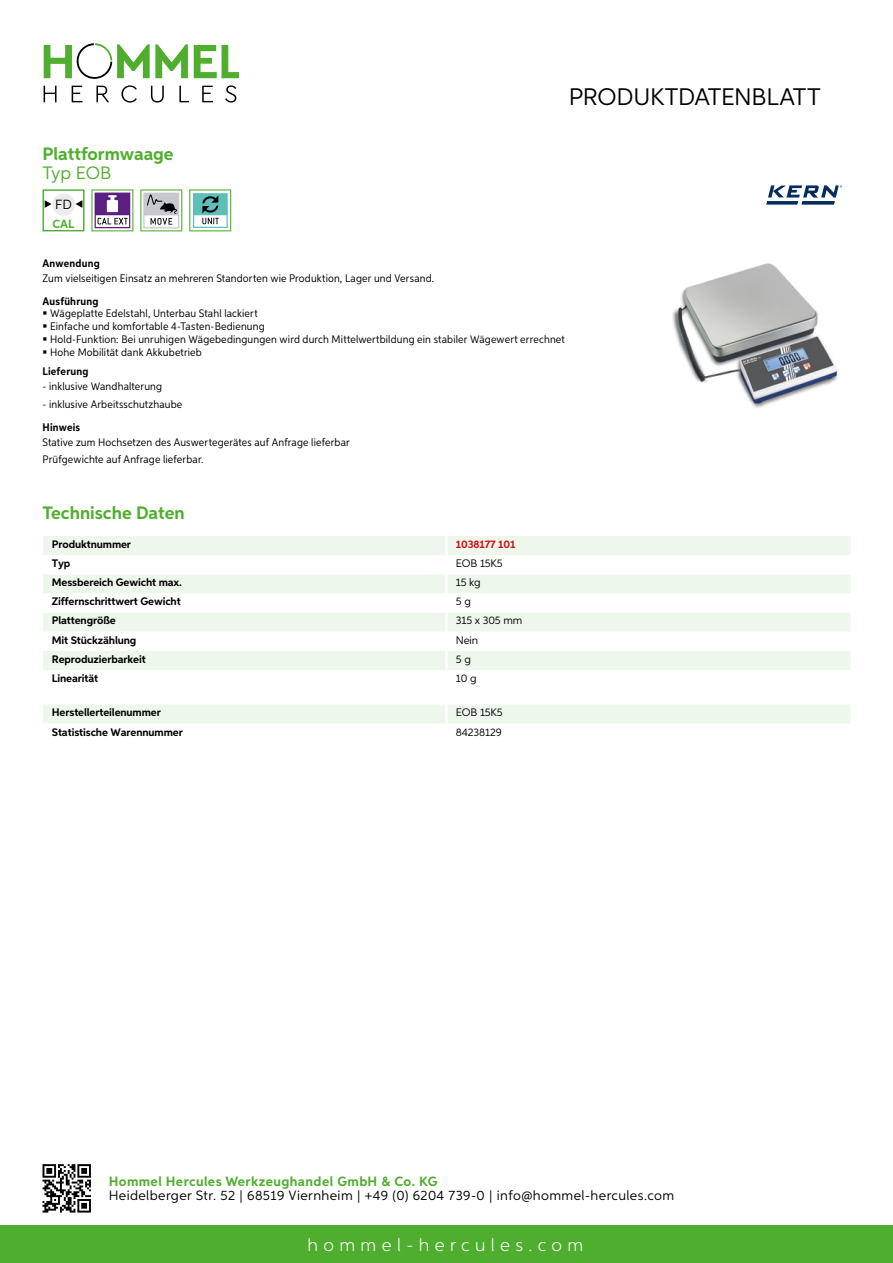
<style>
.page{position:relative;width:893px;height:1263px;background:#fff}
.page>*{position:absolute;margin:0;border:0;box-sizing:border-box;transform-origin:0 0}
.t1{font:24px "Aspira";letter-spacing:-.01em;color:#000}
.t2{font:700 18px "Aspira";color:#50ae2f}
.t3{font:300 18px "Aspira";letter-spacing:.3em;color:#fff}
.t4{font:18px "Aspira";color:#50ae2f}
.t5{font:13.5px "Aspira";letter-spacing:.03em;color:#000}
.t6{font:700 13.5px "Aspira";letter-spacing:.03em;color:#50ae2f}
.t7{font:13.35px "Aspira";color:#000}
.t8{font:700 11.85px "Aspira";color:#50ae2f}
.t9{font:10.95px/12.8px "Aspira Nar";letter-spacing:.015em;color:#000}
.t10{font:700 10.95px "Aspira";letter-spacing:-.01em;color:#000}
.t11{font:10.95px "Aspira";letter-spacing:-.01em;color:#000}
.t12{font:700 10.95px "Aspira Nar";letter-spacing:.02em;color:#000}
.t13{font:700 10.95px "Aspira";letter-spacing:-.01em;color:#cd1013}
</style>
<div class="page">
<div style="left:0;top:1226px;width:893px;height:37px;background:#50ae2f"></div>
<svg style="left:43px;top:1164px;width:48px;height:48px"></svg>
<svg style="left:194px;top:45px;width:45px;height:33px"></svg>
<svg style="left:44px;top:43px;width:144px;height:36px"></svg>
<svg style="left:44px;top:86px;width:13px;height:16px"></svg>
<svg style="left:72px;top:86px;width:10px;height:16px"></svg>
<svg style="left:96px;top:86px;width:13px;height:16px"></svg>
<svg style="left:121px;top:85px;width:16px;height:18px"></svg>
<svg style="left:151px;top:86px;width:13px;height:17px"></svg>
<svg style="left:179px;top:86px;width:10px;height:16px"></svg>
<svg style="left:202px;top:86px;width:11px;height:16px"></svg>
<svg style="left:225px;top:85px;width:11px;height:18px"></svg>
<div style="left:43px;top:536px;width:807px;height:19px;background:#eef7eb"></div>
<svg style="left:43px;top:575px;width:807px;height:95px;fill:#eef7eb"></svg>
<hr style="left:445px;top:536px;width:3px;height:19px;background:#fff">
<hr style="left:445px;top:574px;width:3px;height:19px;background:#fff">
<hr style="left:445px;top:593px;width:3px;height:19px;background:#fff">
<hr style="left:445px;top:612px;width:3px;height:20px;background:#fff">
<hr style="left:445px;top:632px;width:3px;height:19px;background:#fff">
<hr style="left:445px;top:651px;width:3px;height:19px;background:#fff">
<div style="left:43px;top:705px;width:807px;height:18px;background:#eef7eb"></div>
<div style="left:43px;top:189px;width:42px;height:42px;border:1px solid #50ae2f"></div>
<div style="left:52px;top:193px;width:23px;height:23px;background:#ececec;border-radius:50%"></div>
<svg style="left:76px;top:200px;width:6px;height:8px"></svg>
<svg style="left:45px;top:200px;width:7px;height:8px"></svg>
<svg style="left:91px;top:189px;width:42px;height:42px"></svg>
<svg style="left:140px;top:189px;width:42px;height:42px"></svg>
<svg style="left:189px;top:189px;width:42px;height:42px"></svg>
<img style="left:672px;top:263px;width:166px;height:145px">
<svg style="left:766px;top:185px;width:76px;height:20px"></svg>
<h2 class="t2" style="left:43px;top:142px;width:133px">Plattformwaage</h2>
<h2 class="t4" style="left:43px;top:162px;width:46px">Typ EOB</h2>
<p class="t7" style="left:55px;top:196px;width:18px">FD</p>
<p class="t8" style="left:53px;top:216px;width:23px">CAL</p>
<h1 class="t1" style="left:569px;top:82px;width:253px">Produktdatenblatt</h1>
<p class="t12" style="left:43px;top:257px;width:59px">Anwendung</p>
<p class="t9" style="left:43px;top:272px;width:393px">Zum vielseitigen Einsatz an mehreren Standorten wie Produktion, Lager und Versand.</p>
<p class="t12" style="left:43px;top:294px;width:58px">Ausführung</p>
<p class="t9" style="left:50px;top:307px;width:516px">Wägeplatte Edelstahl, Unterbau Stahl lackiert<br>Einfache und komfortable 4-Tasten-Bedienung<br>Hold-Funktion: Bei unruhigen Wägebedingungen wird durch Mittelwertbildung ein stabiler Wägewert errechnet Hohe Mobilität dank Akkubetrieb</p>
<p class="t12" style="left:43px;top:364px;width:47px">Lieferung</p>
<p class="t9" style="left:43px;top:380px;width:121px">- inklusive Wandhalterung</p>
<p class="t9" style="left:43px;top:397px;width:141px">- inklusive Arbeitsschutzhaube</p>
<p class="t12" style="left:43px;top:420px;width:39px">Hinweis</p>
<p class="t9" style="left:43px;top:433px;width:309px;line-height:17.5px">Stative zum Hochsetzen des Auswertegerätes auf Anfrage lieferbar<br>Prüfgewichte auf Anfrage lieferbar.</p>
<h2 class="t2" style="left:43px;top:502px;width:144px">Technische Daten</h2>
<p class="t10" style="left:52px;top:537px;width:81px">Produktnummer</p>
<p class="t13" style="left:456px;top:537px;width:61px">1038177 101</p>
<p class="t10" style="left:52px;top:557px;width:20px">Typ</p>
<p class="t11" style="left:456px;top:557px;width:8px">EOB</p>
<p class="t11" style="left:480px;top:557px;width:24px">15K5</p>
<p class="t10" style="left:52px;top:576px;width:132px">Messbereich Gewicht max.</p>
<p class="t11" style="left:456px;top:576px;width:26px">15 kg</p>
<p class="t10" style="left:52px;top:595px;width:130px">Ziffernschrittwert Gewicht</p>
<p class="t11" style="left:456px;top:595px;width:16px">5 g</p>
<p class="t10" style="left:52px;top:614px;width:65px">Plattengröße</p>
<p class="t11" style="left:456px;top:614px;width:68px">315 x 305 mm</p>
<p class="t10" style="left:52px;top:633px;width:86px">Mit Stückzählung</p>
<p class="t11" style="left:456px;top:633px;width:24px">Nein</p>
<p class="t10" style="left:52px;top:652px;width:95px">Reproduzierbarkeit</p>
<p class="t11" style="left:456px;top:652px;width:16px">5 g</p>
<p class="t10" style="left:52px;top:671px;width:48px">Linearität</p>
<p class="t11" style="left:456px;top:671px;width:22px">10 g</p>
<p class="t10" style="left:52px;top:706px;width:111px">Herstellerteilenummer</p>
<p class="t11" style="left:456px;top:706px;width:8px">EOB</p>
<p class="t11" style="left:480px;top:706px;width:24px">15K5</p>
<p class="t10" style="left:52px;top:725px;width:132px">Statistische Warennummer</p>
<p class="t11" style="left:456px;top:725px;width:47px">84238129</p>
<p class="t6" style="left:109px;top:1172px;width:330px">Hommel Hercules Werkzeughandel GmbH &amp; Co. KG</p>
<p class="t5" style="left:109px;top:1187px;width:567px">Heidelberger Str. 52 | 68519 Viernheim | +49 (0) 6204 739-0 | info@hommel-hercules.com</p>
<h2 class="t3" style="left:307px;top:1234px;width:277px">hommel-hercules.com</h2>
</div>
